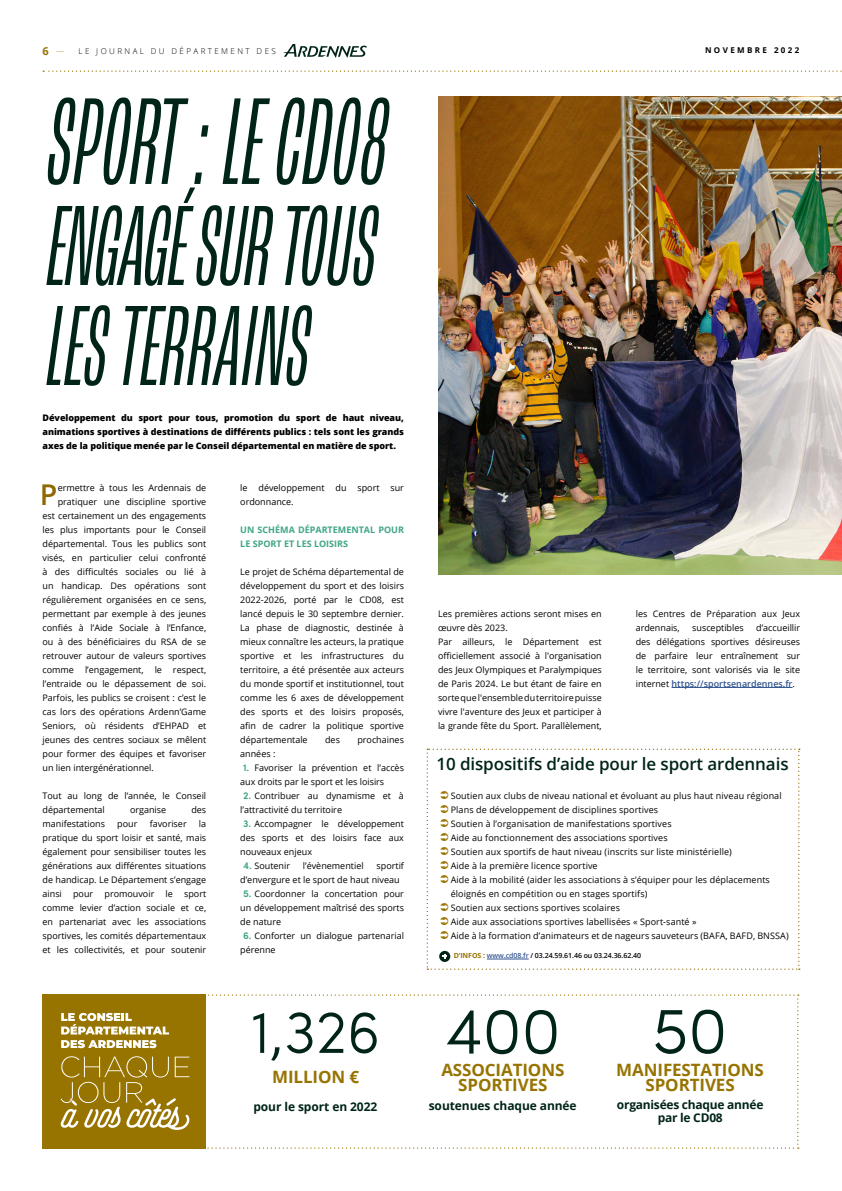
<style>
.page{position:relative;width:842px;height:1191px;background:#fff}
.page>*{position:absolute;margin:0;border:0;box-sizing:border-box;transform-origin:0 0}
.t1{font:300 extra-condensed 130px "Roc Grotesk";color:#002418}
.t2{font:300 extra-condensed 120px/100px "Roc Grotesk";color:#002418}
.t3{font:300 64.8px "Sofia Pro";color:#002418}
.t4{font:300 60px "Sofia Pro";color:#002418}
.t5{font:600 28.6px "Open Sans";color:#8e6900}
.t6{font:700 17px/14.8px "Open Sans";letter-spacing:-.005em;color:#977400;text-align:center}
.t7{font:600 17px "Open Sans";letter-spacing:-.005em;color:#002418}
.t8{font:700 12px/12px "Open Sans";letter-spacing:-.005em;color:#002418;text-align:center}
.t9{font:9px/14px "Open Sans";color:#000}
.t10{font:800 9px/14px "Open Sans";letter-spacing:-.005em;color:#000;text-align:justify}
.t11{font:700 9px/14px "Open Sans";color:#40a587}
.t12{font:300 8px "Open Sans";letter-spacing:.3em;color:#000}
.t13{font:700 8px "Open Sans";letter-spacing:.3em;color:#000}
.t14{font:600 7px "Open Sans";letter-spacing:-.005em;color:#000}
.s1{font-weight:700;font-size:11px;color:#977400}
.s2{color:#977400}
.s3{font-family:"Sofia Pro";font-weight:600;font-size:10px;color:#40a587}
.s4{font-weight:600;color:#315490}
.s5{font-weight:700;color:#977400}
.s6{color:#315490}
</style>
<div class="page">
<svg style="left:43px;top:71px;width:799px;height:1px"></svg>
<svg style="left:283px;top:44px;width:84px;height:14px"></svg>
<svg style="left:207px;top:994px;width:592px;height:154px"></svg>
<img style="left:438px;top:97px;width:404px;height:478px">
<div style="left:43px;top:994px;width:163px;height:154px;background:#977400"></div>
<svg style="left:61px;top:1012px;width:108px;height:22px"></svg>
<svg style="left:61px;top:1040px;width:95px;height:8px"></svg>
<svg style="left:61px;top:1056px;width:128px;height:73px"></svg>
<hr style="left:671px;top:687px;width:121px;height:1px;background:#315490">
<svg style="left:427px;top:748px;width:373px;height:221px"></svg>
<p class="t12" style="left:43px;top:45px;width:235px"><span class="s1">6</span> <span class="s2">—</span> LE JOURNAL DU DÉPARTEMENT DES</p>
<p class="t13" style="left:705px;top:44px;width:96px">NOVEMBRE 2022</p>
<h1 class="t1" style="left:42px;top:71px;width:364px">SPORT:LECD08</h1>
<h2 class="t2" style="left:42px;top:197px;width:352px">ENGAGÉSURTOUS<br>LESTERRAINS</h2>
<p class="t10" style="left:43px;top:410px;width:363px">Développement du sport pour tous, promotion du sport de haut niveau, animations sportives à destinations de différents publics : tels sont les grands axes de la politique menée par le Conseil départemental en matière de sport.</p>
<h3 class="t5" style="left:40px;top:475px;width:19px">P</h3>
<p class="t9" style="left:58px;top:480px;width:150px">ermettre à tous les Ardennais de</p>
<p class="t9" style="left:240px;top:480px;width:165px">le développement du sport sur ordonnance.</p>
<p class="t11" style="left:240px;top:522px;width:165px">UN SCHÉMA DÉPARTEMENTAL POUR<br>LE SPORT ET LES LOISIRS</p>
<p class="t9" style="left:240px;top:564px;width:165px;text-align:justify">Le projet de Schéma départemental de développement du sport et des loisirs 2022-2026, porté par le CD08, est lancé depuis le 30 septembre dernier.<br>La phase de diagnostic, destinée à mieux connaître les acteurs, la pratique sportive et les infrastructures du territoire, a été présentée aux acteurs du monde sportif et institutionnel, tout comme les 6 axes de développement des sports et des loisirs proposés, afin de cadrer la politique sportive départementale</p>
<p class="t9" style="left:58px;top:494px;width:150px">pratiquer une discipline sportive</p>
<p class="t9" style="left:43px;top:508px;width:165px">est certainement un des engagements</p>
<p class="t9" style="left:43px;top:522px;width:165px">les plus importants pour le Conseil</p>
<p class="t9" style="left:43px;top:536px;width:165px">départemental. Tous les publics sont</p>
<p class="t9" style="left:43px;top:550px;width:165px">visés, en particulier celui confronté</p>
<p class="t9" style="left:43px;top:564px;width:165px">à des difficultés sociales ou lié à</p>
<p class="t9" style="left:43px;top:578px;width:165px">un handicap. Des opérations sont</p>
<p class="t9" style="left:43px;top:592px;width:165px">régulièrement organisées en ce sens,</p>
<p class="t9" style="left:43px;top:606px;width:165px">permettant par exemple à des jeunes</p>
<p class="t9" style="left:43px;top:620px;width:165px">confiés à l’Aide Sociale à l’Enfance,</p>
<p class="t9" style="left:43px;top:634px;width:165px">ou à des bénéficiaires du RSA de se</p>
<p class="t9" style="left:43px;top:648px;width:165px">retrouver autour de valeurs sportives</p>
<p class="t9" style="left:43px;top:662px;width:165px">comme l’engagement, le respect,</p>
<p class="t9" style="left:43px;top:676px;width:165px">l’entraide ou le dépassement de soi.</p>
<p class="t9" style="left:43px;top:690px;width:165px">Parfois, les publics se croisent : c’est le</p>
<p class="t9" style="left:43px;top:704px;width:165px">cas lors des opérations Ardenn’Game</p>
<p class="t9" style="left:43px;top:718px;width:165px">Seniors, où résidents d’EHPAD et</p>
<p class="t9" style="left:43px;top:732px;width:165px">jeunes des centres sociaux se mêlent</p>
<p class="t9" style="left:43px;top:746px;width:165px">pour former des équipes et favoriser</p>
<p class="t9" style="left:43px;top:760px;width:113px">un lien intergénérationnel.</p>
<p class="t9" style="left:43px;top:788px;width:165px">Tout au long de l’année, le Conseil départemental</p>
<p class="t9" style="left:325px;top:732px;width:16px">des</p>
<p class="t9" style="left:357px;top:732px;width:48px">prochaines</p>
<p class="t9" style="left:240px;top:746px;width:37px">années :</p>
<p class="t9" style="left:240px;top:760px;width:165px;text-indent:3px"><span class="s3">1.</span> Favoriser la prévention et l’accès aux droits par le sport et les loisirs</p>
<p class="t9" style="left:240px;top:788px;width:165px;text-indent:3px"><span class="s3">2.</span> Contribuer au dynamisme et à l’attractivité du territoire</p>
<p class="t9" style="left:240px;top:816px;width:165px;text-align:justify;text-indent:3px"><span class="s3">3.</span> Accompagner le développement des sports et des loisirs face aux nouveaux enjeux</p>
<p class="t9" style="left:243px;top:858px;width:48px"><span class="s3">4.</span> Soutenir</p>
<p class="t9" style="left:303px;top:858px;width:62px">l’évènementiel</p>
<p class="t9" style="left:130px;top:802px;width:38px">organise</p>
<p class="t9" style="left:191px;top:802px;width:16px">des</p>
<p class="t9" style="left:43px;top:816px;width:64px">manifestations</p>
<p class="t9" style="left:117px;top:816px;width:22px">pour</p>
<p class="t9" style="left:150px;top:816px;width:38px">favoriser</p>
<p class="t9" style="left:43px;top:816px;width:165px;text-align:justify;text-indent:156px">la pratique du sport loisir et santé, mais également pour sensibiliser toutes les générations aux différentes situations de handicap. Le Département s’engage ainsi pour promouvoir le sport comme levier d’action sociale et ce, en partenariat avec les associations sportives, les comités départementaux et les collectivités, et pour soutenir</p>
<p class="t9" style="left:240px;top:858px;width:165px;text-indent:136px">sportif d’envergure et le sport de haut niveau</p>
<p class="t9" style="left:240px;top:886px;width:165px;text-align:justify;text-indent:3px"><span class="s3">5.</span> Coordonner la concertation pour un développement maîtrisé des sports de nature</p>
<p class="t9" style="left:240px;top:928px;width:165px;text-indent:3px"><span class="s3">6.</span> Conforter un dialogue partenarial pérenne</p>
<h3 class="t4" style="left:251px;top:987px;width:131px">1,326</h3>
<h3 class="t6" style="left:272px;top:1069px;width:89px">MILLION €</h3>
<h3 class="t8" style="left:253px;top:1100px;width:125px">pour le sport en 2022</h3>
<p class="t9" style="left:438px;top:606px;width:165px">Les premières actions seront mises en œuvre dès 2023.<br>Par ailleurs, le Département est officiellement associé à l'organisation des Jeux Olympiques et Paralympiques de Paris 2024. Le but étant de faire en sorte que l'ensemble du territoire puisse vivre l'aventure des Jeux et participer à la grande fête du Sport. Parallèlement,</p>
<h3 class="t7" style="left:437px;top:752px;width:353px">10 dispositifs d’aide pour le sport ardennais</h3>
<p class="t9" style="left:451px;top:788px;width:339px">Soutien aux clubs de niveau national et évoluant au plus haut niveau régional Plans de développement de disciplines sportives<br>Soutien à l’organisation de manifestations sportives<br>Aide au fonctionnement des associations sportives<br>Soutien aux sportifs de haut niveau (inscrits sur liste ministérielle)<br>Aide à la première licence sportive<br>Aide à la mobilité (aider les associations à s’équiper pour les déplacements éloignés en compétition ou en stages sportifs)<br>Soutien aux sections sportives scolaires<br>Aide aux associations sportives labellisées « Sport-santé »<br>Aide à la formation d’animateurs et de nageurs sauveteurs (BAFA, BAFD, BNSSA)</p>
<p class="t9" style="left:636px;top:606px;width:166px">les Centres de Préparation aux Jeux ardennais,</p>
<p class="t9" style="left:636px;top:620px;width:166px;text-align:justify;text-indent:120px">d’accueillir des délégations sportives désireuses de parfaire leur entraînement sur le territoire, sont valorisés via le site internet <span class="s4">https://sportsenardennes.fr</span>.</p>
<p class="t9" style="left:692px;top:620px;width:53px">susceptibles</p>
<p class="t14" style="left:454px;top:951px;width:189px"><span class="s5">D’INFOS :</span> <span class="s6">www.cd08.fr</span> / 03.24.59.61.46 ou 03.24.36.62.40</p>
<h3 class="t3" style="left:445px;top:983px;width:118px">400</h3>
<h3 class="t6" style="left:441px;top:1062px;width:125px">ASSOCIATIONS<br>SPORTIVES</h3>
<h3 class="t8" style="left:429px;top:1099px;width:149px">soutenues chaque année</h3>
<h3 class="t3" style="left:652px;top:983px;width:77px">50</h3>
<h3 class="t6" style="left:616px;top:1061px;width:149px">MANIFESTATIONS<br>SPORTIVES</h3>
<h3 class="t8" style="left:617px;top:1098px;width:148px">organisées chaque année par le CD08</h3>
</div>
